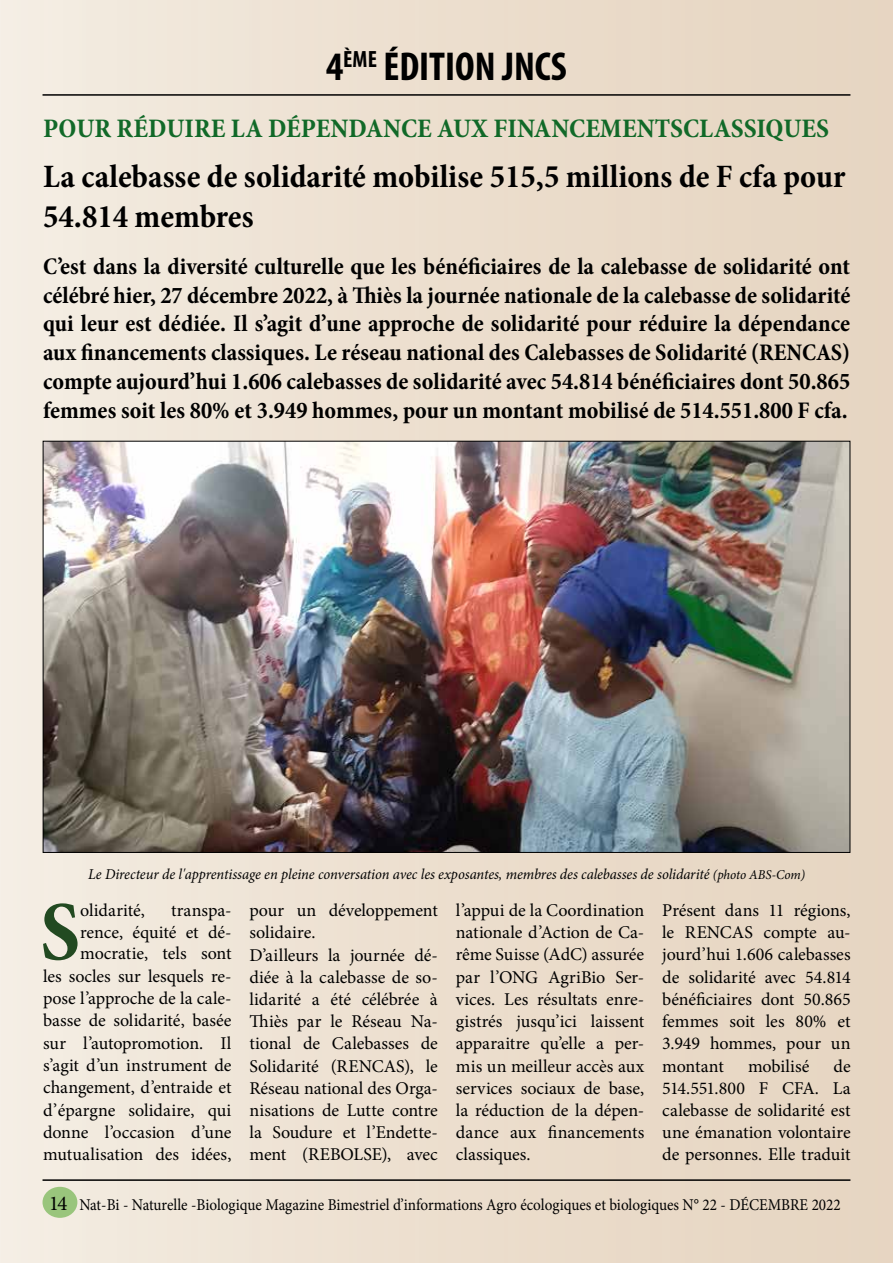
<style>
.page{position:relative;width:893px;height:1263px;background:#fff}
.page>*{position:absolute;margin:0;border:0;box-sizing:border-box;transform-origin:0 0}
.t1{font:700 condensed 85.35px "Minion Pro";color:#224a21}
.t2{font:700 condensed 40.5px "Myriad Pro";color:#000}
.t3{font:700 condensed 33px/39.6px "Minion Pro";color:#000}
.t4{font:700 condensed 27px "Minion Pro";color:#116928}
.t5{font:700 condensed 24px/28.8px "Minion Pro";color:#000;text-align:justify}
.t6{font:18px/22.2px "Minion Pro";letter-spacing:-.005em;color:#000;text-align:justify}
.t7{font:16.5px "Minion Pro";color:#000;scale:.92 1}
.t8{font:italic 15px "Minion Pro";letter-spacing:-.005em;color:#000}
.s1{font-size:13.5px}
.s2{font-size:21px}
</style>
<div class="page">
<img style="left:0;top:0;width:893px;height:1263px">
<hr style="left:43px;top:94px;width:807px;height:2px;background:#000">
<hr style="left:43px;top:1179px;width:807px;height:2px;background:#000">
<div style="left:43px;top:1187px;width:34px;height:31px;background:#99c57c;border-radius:50%"></div>
<img style="left:45px;top:443px;width:803px;height:408px">
<h2 class="t2" style="left:326px;top:42px;width:242px">4<sup>ÈME</sup> ÉDITION JNCS</h2>
<h3 class="t4" style="left:43px;top:110px;width:788px">POUR RÉDUIRE LA DÉPENDANCE AUX FINANCEMENTSCLASSIQUES</h3>
<h3 class="t3" style="left:43px;top:157px;width:804px">La calebasse de solidarité mobilise 515,5 millions de F cfa pour<br>54.814 membres</h3>
<p class="t5" style="left:43px;top:252px;width:809px">C’est dans la diversité culturelle que les bénéficiaires de la calebasse de solidarité ont célébré hier, 27 décembre 2022, à Thiès la journée nationale de la calebasse de solidarité qui leur est dédiée. Il s’agit d’une approche de solidarité pour réduire la dépendance aux financements classiques. Le réseau national des Calebasses de Solidarité (RENCAS) compte aujourd’hui 1.606 calebasses de solidarité avec 54.814 bénéficiaires dont 50.865 femmes soit les 80% et 3.949 hommes, pour un montant mobilisé de 514.551.800 F cfa.</p>
<p class="t8" style="left:88px;top:864px;width:718px">Le Directeur de l'apprentissage en pleine conversation avec les exposantes, membres des calebasses de solidarité <span class="s1">(photo ABS-Com)</span></p>
<p class="t6" style="left:43px;top:899px;width:190px;text-align:right">transpa-<br>rence, équité et dé&shy;mocratie, tels sont<br>les socles sur lesquels re&shy;pose l’approche de la cale&shy;basse de solidarité, basée sur l’autopromotion. Il s’agit d’un instrument de changement, d’entraide et d’épargne solidaire, qui donne l’occasion d’une mutualisation des idées,</p>
<p class="t6" style="left:249px;top:899px;width:190px;text-align:left">pour un développement solidaire.<br>D’ailleurs la journée dé&shy;diée à la calebasse de so&shy;lidarité a été célébrée à<br>Thiès par le Réseau Na&shy;tional de Calebasses de<br>Solidarité (RENCAS), le<br>Réseau national des Orga&shy;nisations de Lutte contre la Soudure et l’Endette&shy;ment (REBOLSE), avec</p>
<p class="t6" style="left:456px;top:899px;width:190px">l’appui de la Coordination nationale d’Action de Ca&shy;rême Suisse (AdC) assurée par l’ONG AgriBio Ser&shy;vices. Les résultats enre&shy;gistrés jusqu’ici laissent apparaitre qu’elle a per&shy;mis un meilleur accès aux services sociaux de base, la réduction de la dépen&shy;dance aux financements classiques.</p>
<p class="t6" style="left:662px;top:899px;width:190px">Présent dans 11 régions, le RENCAS compte au&shy;jourd’hui 1.606 calebasses de solidarité avec 54.814 bénéficiaires dont 50.865 femmes soit les 80% et 3.949 hommes, pour un montant</p>
<h1 class="t1" style="left:40px;top:873px;width:42px">S</h1>
<p class="t6" style="left:80px;top:899px;width:66px">olidarité,</p>
<p class="t6" style="left:662px;top:1055px;width:190px;text-indent:171px">de 514.551.800 F CFA. La calebasse de solidarité est une émanation volontaire de personnes. Elle traduit</p>
<p class="t6" style="left:748px;top:1055px;width:63px">mobilisé</p>
<p class="t7" style="left:50px;top:1194px;width:861px"><span class="s2">14</span> Nat-Bi - Naturelle -Biologique Magazine Bimestriel d’informations Agro écologiques et biologiques N° 22 - DÉCEMBRE 2022</p>
</div>
